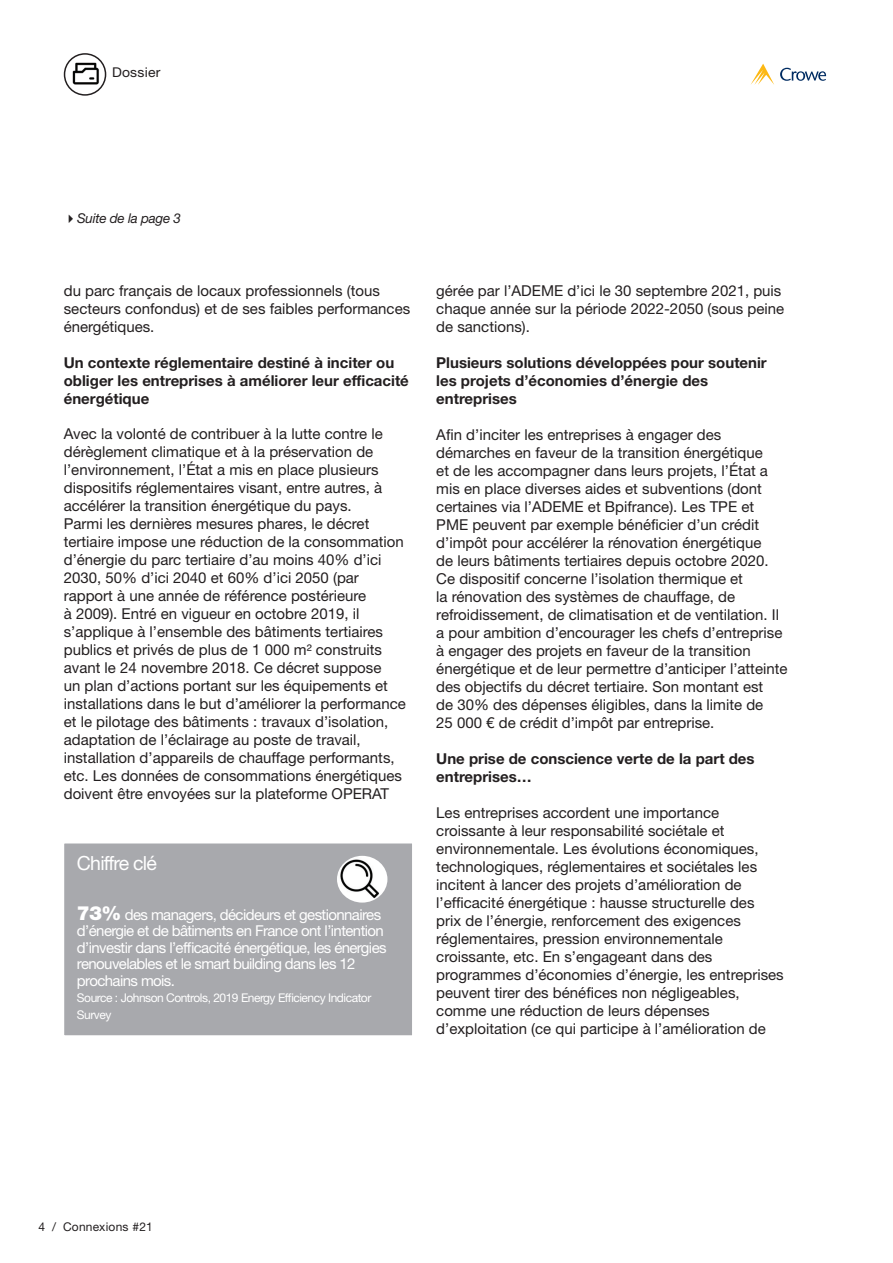
<style>
.page{position:relative;width:893px;height:1263px;background:#fff}
.page>*{position:absolute;margin:0;border:0;box-sizing:border-box;transform-origin:0 0}
.t1{font:19.5px "Helvetica Neue LT Std";letter-spacing:-.04em;color:#fff}
.t2{font:15px/18px "Helvetica Neue LT Std";color:#231f20}
.t3{font:700 15px/18px "Helvetica Neue LT Std";color:#231f20}
.t4{font:15px/16.5px "Helvetica Neue LT Std";letter-spacing:-.04em;color:#fff}
.t5{font:italic 13.5px "Helvetica Neue LT Std";letter-spacing:-.02em;color:#231f20}
.t6{font:13.5px "Helvetica Neue LT Std";letter-spacing:.015em;color:#231f20}
.t7{font:12px/16.5px "Helvetica Neue LT Std";letter-spacing:-.04em;color:#fff}
.t8{font:12px "Helvetica Neue LT Std";letter-spacing:.02em;color:#231f20}
.s1{font-weight:900;font-size:19.5px}
</style>
<div class="page">
<svg style="left:780px;top:68px;width:46px;height:13px"></svg>
<svg style="left:751px;top:64px;width:23px;height:21px"></svg>
<img style="left:65px;top:54px;width:41px;height:41px;border-radius:21px">
<div style="left:64px;top:53px;width:42px;height:43px;border:2px solid #231f20;border-radius:50%"></div>
<div style="left:63px;top:843px;width:350px;height:193px;background:#a8a9ad"></div>
<div style="left:63px;top:842px;width:351px;height:195px;border:2px solid #fff"></div>
<img style="left:337px;top:856px;width:50px;height:46px">
<p class="t6" style="left:112px;top:65px;width:50px">Dossier</p>
<p class="t5" style="left:64px;top:210px;width:119px">✔Suite de la page 3</p>
<p class="t2" style="left:64px;top:281px;width:348px">du parc français de locaux professionnels (tous secteurs confondus) et de ses faibles performances énergétiques.</p>
<p class="t3" style="left:64px;top:353px;width:347px">Un contexte réglementaire destiné à inciter ou obliger les entreprises à améliorer leur efficacité énergétique</p>
<p class="t2" style="left:64px;top:424px;width:344px">Avec la volonté de contribuer à la lutte contre le dérèglement climatique et à la préservation de l’environnement, l’État a mis en place plusieurs dispositifs réglementaires visant, entre autres, à accélérer la transition énergétique du pays.<br>Parmi les dernières mesures phares, le décret tertiaire impose une réduction de la consommation d’énergie du parc tertiaire d’au moins 40% d’ici 2030, 50% d’ici 2040 et 60% d’ici 2050 (par rapport à une année de référence postérieure<br>à 2009). Entré en vigueur en octobre 2019, il s’applique à l’ensemble des bâtiments tertiaires publics et privés de plus de 1 000 m² construits avant le 24 novembre 2018. Ce décret suppose<br>un plan d’actions portant sur les équipements et installations dans le but d’améliorer la performance et le pilotage des bâtiments : travaux d’isolation, adaptation de l’éclairage au poste de travail, installation d’appareils de chauffage performants, etc. Les données de consommations énergétiques doivent être envoyées sur la plateforme OPERAT</p>
<h1 class="t1" style="left:77px;top:852px;width:81px">Chiffre clé</h1>
<p class="t4" style="left:77px;top:906px;width:311px"><span class="s1">73%</span> des managers, décideurs et gestionnaires d’énergie et de bâtiments en France ont l’intention d’investir dans l’efficacité énergétique, les énergies renouvelables et le smart building dans les 12 prochains mois.</p>
<p class="t7" style="left:77px;top:989px;width:296px">Source : Johnson Controls, 2019 Energy Efficiency Indicator<br>Survey</p>
<p class="t2" style="left:436px;top:281px;width:349px">gérée par l’ADEME d’ici le 30 septembre 2021, puis chaque année sur la période 2022-2050 (sous peine de sanctions).</p>
<p class="t3" style="left:436px;top:353px;width:332px">Plusieurs solutions développées pour soutenir les projets d’économies d’énergie des entreprises</p>
<p class="t2" style="left:436px;top:425px;width:353px">Afin d’inciter les entreprises à engager des démarches en faveur de la transition énergétique<br>et de les accompagner dans leurs projets, l’État a mis en place diverses aides et subventions (dont certaines via l’ADEME et Bpifrance). Les TPE et PME peuvent par exemple bénéficier d’un crédit d’impôt pour accélérer la rénovation énergétique<br>de leurs bâtiments tertiaires depuis octobre 2020.<br>Ce dispositif concerne l’isolation thermique et<br>la rénovation des systèmes de chauffage, de refroidissement, de climatisation et de ventilation. Il a pour ambition d’encourager les chefs d’entreprise à engager des projets en faveur de la transition énergétique et de leur permettre d’anticiper l’atteinte des objectifs du décret tertiaire. Son montant est<br>de 30% des dépenses éligibles, dans la limite de<br>25 000 € de crédit d’impôt par entreprise.</p>
<p class="t3" style="left:436px;top:749px;width:320px">Une prise de conscience verte de la part des entreprises…</p>
<p class="t2" style="left:436px;top:803px;width:349px">Les entreprises accordent une importance croissante à leur responsabilité sociétale et environnementale. Les évolutions économiques, technologiques, réglementaires et sociétales les incitent à lancer des projets d’amélioration de l’efficacité énergétique : hausse structurelle des<br>prix de l’énergie, renforcement des exigences réglementaires, pression environnementale croissante, etc. En s’engageant dans des programmes d’économies d’énergie, les entreprises peuvent tirer des bénéfices non négligeables, comme une réduction de leurs dépenses d’exploitation (ce qui participe à l’amélioration de</p>
<p class="t8" style="left:39px;top:1220px;width:116px">4 / Connexions #21</p>
</div>
